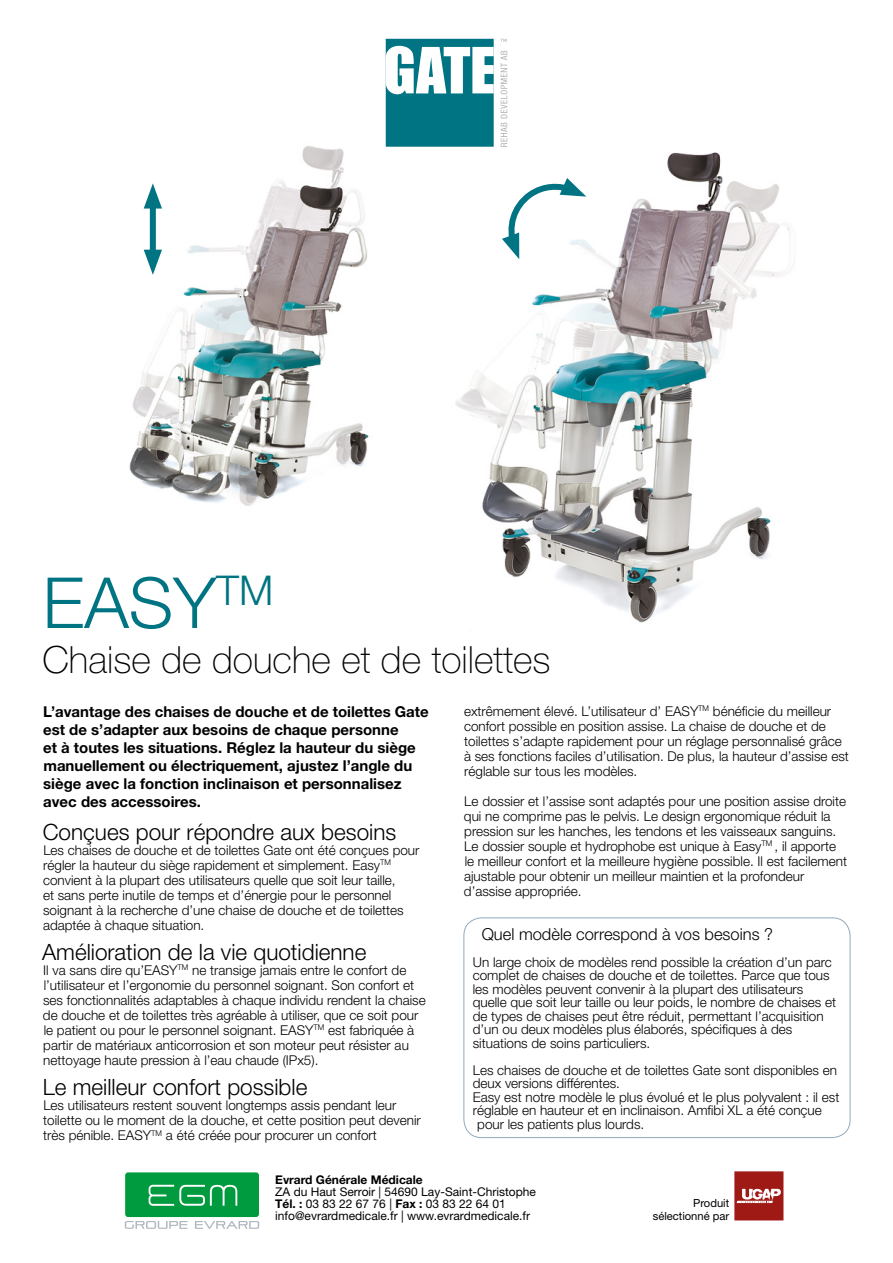
<style>
.page{position:relative;width:893px;height:1263px;background:#fff}
.page>*{position:absolute;margin:0;border:0;box-sizing:border-box;transform-origin:0 0}
.t1{font:300 70.5px "Helvetica Neue";color:#007482}
.t2{font:100 37.5px "Helvetica Neue";color:#000}
.t3{font:300 22.5px "Helvetica Neue";color:#000}
.t4{font:300 16.5px "Helvetica Neue";color:#000}
.t5{font:700 15px/18px "Helvetica Neue";color:#000}
.t6{font:300 13.5px/15px "Helvetica Neue";color:#000}
.t7{font:12px/12px "Helvetica Neue";color:#000}
.t8{font:700 12px "Helvetica Neue";color:#000}
.t9{font:11.25px/13.5px "Helvetica Neue";color:#000;text-align:right}
.s1{font-weight:700}
</style>
<div class="page">
<img style="left:129px;top:146px;width:240px;height:360px">
<img style="left:455px;top:140px;width:335px;height:483px">
<div style="left:463px;top:917px;width:387px;height:221px;border:1px solid #90aabc;border-radius:18px"></div>
<div style="left:150px;top:198px;width:6px;height:62px;background:#007482"></div>
<svg style="left:144px;top:183px;width:18px;height:26px"></svg>
<svg style="left:144px;top:250px;width:18px;height:25px"></svg>
<svg style="left:502px;top:178px;width:84px;height:81px"></svg>
<svg style="left:501px;top:51px;width:6px;height:96px"></svg>
<svg style="left:501px;top:39px;width:5px;height:3px"></svg>
<svg style="left:386px;top:39px;width:108px;height:108px"></svg>
<div style="left:125px;top:1172px;width:134px;height:45px;background:#009b3e;border-radius:3px"></div>
<svg style="left:149px;top:1185px;width:88px;height:21px"></svg>
<svg style="left:125px;top:1221px;width:62px;height:8px"></svg>
<svg style="left:195px;top:1221px;width:64px;height:8px"></svg>
<svg style="left:734px;top:1171px;width:49px;height:49px"></svg>
<h1 class="t1" style="left:43px;top:560px;width:232px">EASY<sup>TM</sup></h1>
<h2 class="t2" style="left:43px;top:638px;width:510px">Chaise de douche et de toilettes</h2>
<p class="t5" style="left:43px;top:702px;width:387px">L’avantage des chaises de douche et de toilettes Gate est de s’adapter aux besoins de chaque personne<br>et à toutes les situations. Réglez la hauteur du siège manuellement ou électriquement, ajustez l’angle du siège avec la fonction inclinaison et personnalisez avec des accessoires.</p>
<h3 class="t3" style="left:43px;top:818px;width:355px">Conçues pour répondre aux besoins</h3>
<p class="t6" style="left:43px;top:842px;width:378px">Les chaises de douche et de toilettes Gate ont été conçues pour régler la hauteur du siège rapidement et simplement. Easy<sup>TM </sup>convient à la plupart des utilisateurs quelle que soit leur taille,<br>et sans perte inutile de temps et d’énergie pour le personnel soignant à la recherche d’une chaise de douche et de toilettes adaptée à chaque situation.</p>
<h3 class="t3" style="left:42px;top:938px;width:326px">Amélioration de la vie quotidienne</h3>
<p class="t6" style="left:43px;top:962px;width:384px">Il va sans dire qu’EASY<sup>TM</sup> ne transige jamais entre le confort de l’utilisateur et l’ergonomie du personnel soignant. Son confort et ses fonctionnalités adaptables à chaque individu rendent la chaise de douche et de toilettes très agréable à utiliser, que ce soit pour le patient ou pour le personnel soignant. EASY<sup>TM</sup> est fabriquée à partir de matériaux anticorrosion et son moteur peut résister au nettoyage haute pression à l’eau chaude (IPx5).</p>
<h3 class="t3" style="left:43px;top:1073px;width:266px">Le meilleur confort possible</h3>
<p class="t6" style="left:43px;top:1097px;width:379px">Les utilisateurs restent souvent longtemps assis pendant leur toilette ou le moment de la douche, et cette position peut devenir très pénible. EASY<sup>TM</sup> a été créée pour procurer un confort</p>
<p class="t6" style="left:464px;top:703px;width:386px">extrêmement élevé. L’utilisateur d’ EASY<sup>TM</sup> bénéficie du meilleur confort possible en position assise. La chaise de douche et de toilettes s’adapte rapidement pour un réglage personnalisé grâce à ses fonctions faciles d’utilisation. De plus, la hauteur d’assise est réglable sur tous les modèles.</p>
<p class="t6" style="left:464px;top:793px;width:385px">Le dossier et l’assise sont adaptés pour une position assise droite qui ne comprime pas le pelvis. Le design ergonomique réduit la pression sur les hanches, les tendons et les vaisseaux sanguins.<br>Le dossier souple et hydrophobe est unique à Easy<sup>TM</sup> , il apporte le meilleur confort et la meilleure hygiène possible. Il est facilement ajustable pour obtenir un meilleur maintien et la profondeur d’assise appropriée.</p>
<p class="t4" style="left:482px;top:924px;width:293px">Quel modèle correspond à vos besoins ?</p>
<p class="t6" style="left:473px;top:955px;width:365px;line-height:13.5px">Un large choix de modèles rend possible la création d’un parc complet de chaises de douche et de toilettes. Parce que tous les modèles peuvent convenir à la plupart des utilisateurs quelle que soit leur taille ou leur poids, le nombre de chaises et de types de chaises peut être réduit, permettant l’acquisition d’un ou deux modèles plus élaborés, spécifiques à des situations de soins particuliers.</p>
<p class="t6" style="left:473px;top:1062px;width:366px">Les chaises de douche et de toilettes Gate sont disponibles en</p>
<p class="t6" style="left:473px;top:1076px;width:149px">deux versions différentes.</p>
<p class="t6" style="left:473px;top:1089px;width:368px">Easy est notre modèle le plus évolué et le plus polyvalent : il est</p>
<p class="t6" style="left:473px;top:1103px;width:351px">réglable en hauteur et en inclinaison. Amfibi XL a été conçue</p>
<p class="t6" style="left:477px;top:1116px;width:169px">pour les patients plus lourds.</p>
<p class="t8" style="left:275px;top:1172px;width:149px">Evrard Générale Médicale</p>
<p class="t7" style="left:275px;top:1185px;width:262px">ZA du Haut Serroir | 54690 Lay-Saint-Christophe<br><span class="s1">Tél. :</span> 03 83 22 67 76 | <span class="s1">Fax :</span> 03 83 22 64 01 info@evrardmedicale.fr | www.evrardmedicale.fr</p>
<p class="t9" style="left:653px;top:1196px;width:78px">Produit sélectionné par</p>
</div>
